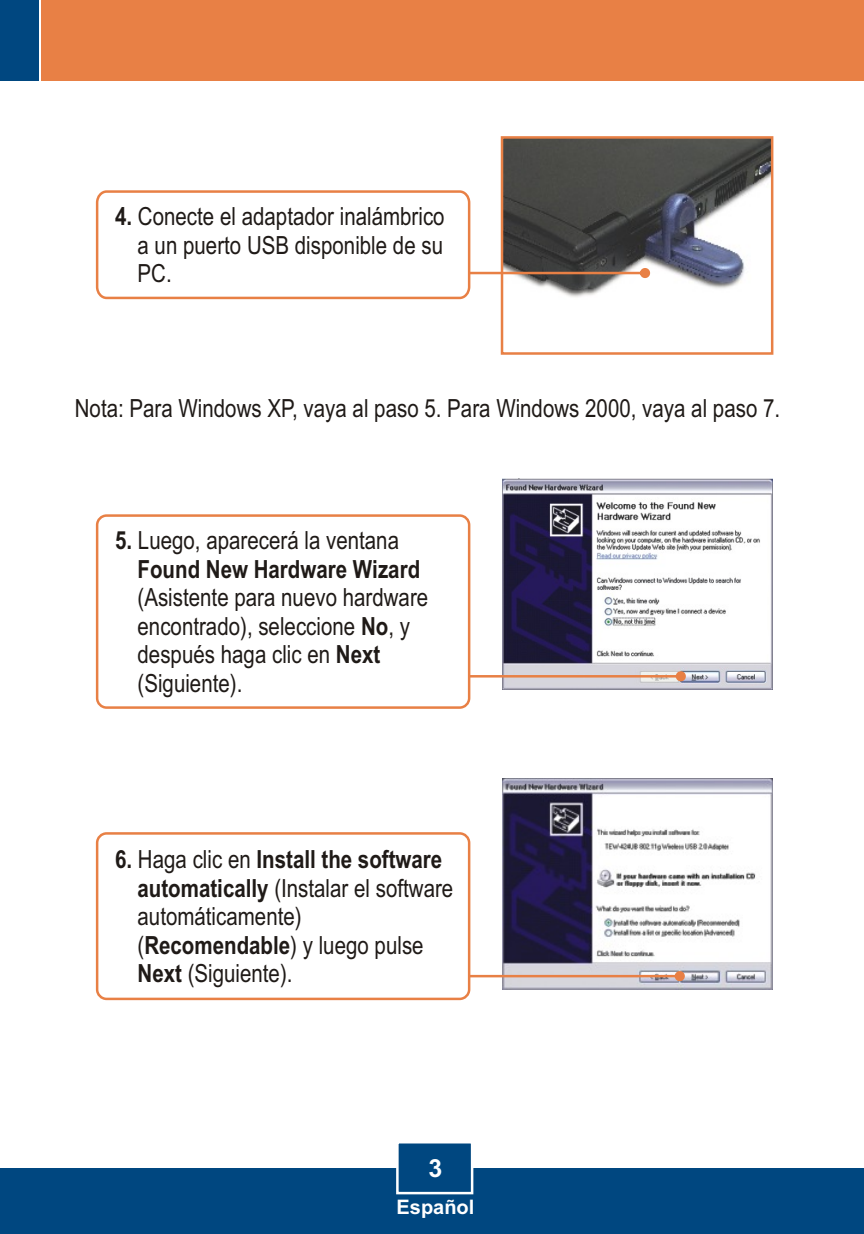
<style>
.page{position:relative;width:864px;height:1234px;background:#fff}
.page>*{position:absolute;margin:0;border:0;box-sizing:border-box;transform-origin:0 0}
.t1{font:25px/28.5px "Arial Narrow";color:#1f1a17}
.t2{font:700 25px/28.5px "Arial Narrow";color:#1f1a17}
.t3{font:700 25px "Arial";color:#fff}
.t4{font:700 20px "Arial";color:#fff}
.s1{font-weight:700}
.s2{font-weight:400}
</style>
<div class="page">
<div style="left:0;top:1168px;width:863px;height:66px;background:#004780"></div>
<div style="left:42px;top:0;width:821px;height:81px;background:#e88045"></div>
<div style="left:0;top:0;width:39px;height:81px;background:#004780"></div>
<img style="left:503px;top:139px;width:267px;height:150px">
<div style="left:500px;top:136px;width:273px;height:219px;border:2px solid #e88045"></div>
<svg style="left:396px;top:1143px;width:78px;height:52px"></svg>
<img style="left:502px;top:478px;width:270px;height:211px">
<svg style="left:95px;top:189px;width:555px;height:111px"></svg>
<img style="left:502px;top:779px;width:270px;height:210px">
<svg style="left:470px;top:971px;width:214px;height:10px;background:#dcbfb3"></svg>
<svg style="left:470px;top:671px;width:215px;height:10px;background:#e0c3b6"></svg>
<div style="left:96px;top:832px;width:374px;height:168px;background:#fff;border:3px solid #e88045;border-radius:9px"></div>
<div style="left:96px;top:514px;width:374px;height:195px;background:#fff;border:3px solid #e88045;border-radius:9px"></div>
<p class="t1" style="left:137px;top:205px;width:308px;text-align:justify;text-indent:-22px"><span class="s1">4.</span> Conecte el adaptador inalámbrico a un puerto USB disponible de su PC.</p>
<p class="t1" style="left:75px;top:396px;width:707px">Nota: Para Windows XP, vaya al paso 5. Para Windows 2000, vaya al paso 7.</p>
<p class="t2" style="left:137px;top:529px;width:284px;text-indent:-22px">5. <span class="s2">Luego, aparecerá la ventana<br></span>Found New Hardware Wizard</p>
<p class="t1" style="left:137px;top:585px;width:292px">(Asistente para nuevo hardware encontrado), seleccione <span class="s1">No</span>, y después haga clic en <span class="s1">Next </span>(Siguiente).</p>
<p class="t1" style="left:137px;top:847px;width:317px;text-indent:-22px"><span class="s1">6.</span> Haga clic en <span class="s1">Install the software automatically</span> (Instalar el software automáticamente) (<span class="s1">Recomendable</span>) y luego pulse<br><span class="s1">Next</span> (Siguiente).</p>
<p class="t3" style="left:428px;top:1158px;width:15px">3</p>
<p class="t4" style="left:396px;top:1199px;width:79px">Español</p>
</div>
